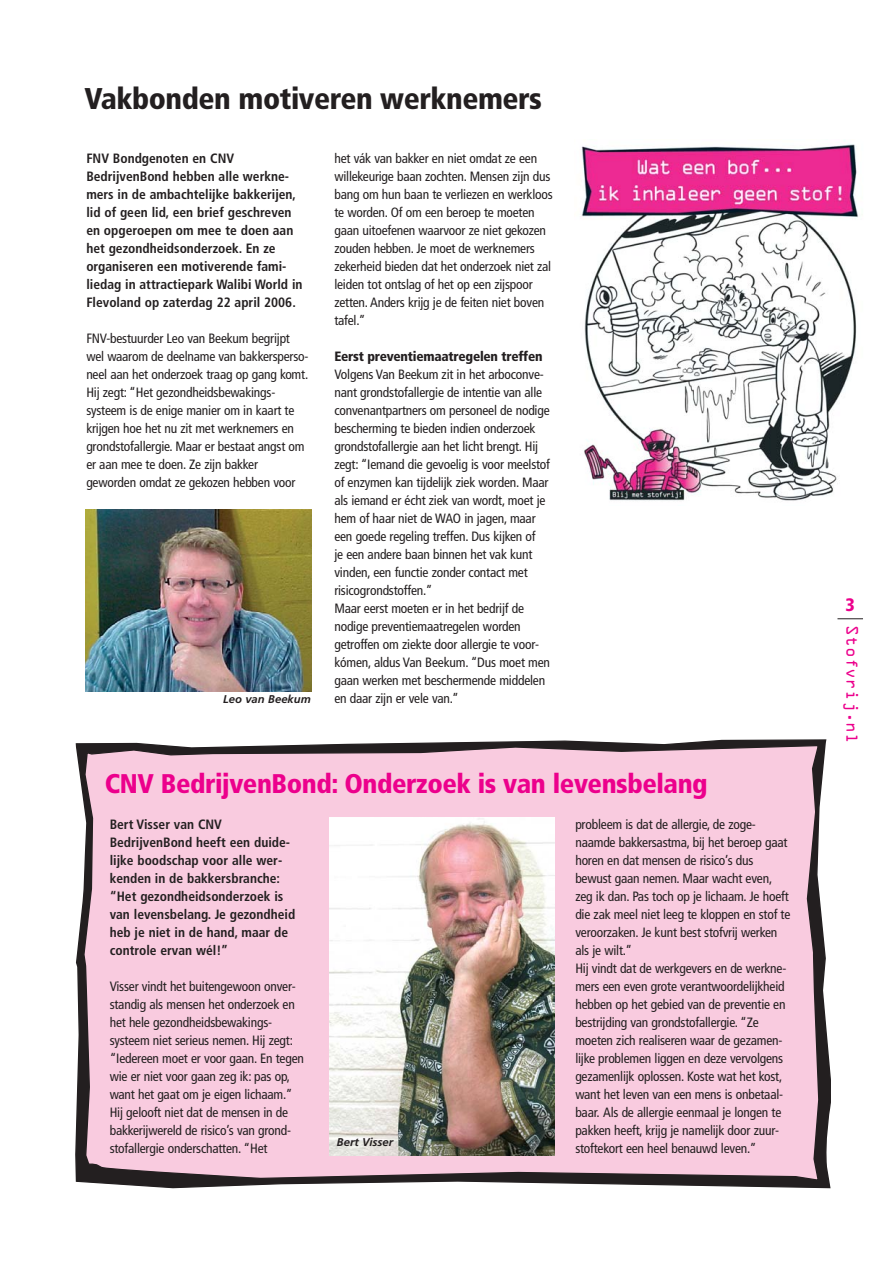
<style>
.page{position:relative;width:893px;height:1263px;background:#fff}
.page>*{position:absolute;margin:0;border:0;box-sizing:border-box;transform-origin:0 0}
.t1{font:900 condensed 30px "Frutiger";letter-spacing:-.015em;color:#231f20}
.t2{font:900 condensed 27px "Frutiger";letter-spacing:-.015em;color:#ec008c}
.t3{font:900 condensed 18px "Frutiger";color:#ec008c}
.t4{font:15px "OCRA";color:#ec008c}
.t5{font:condensed 13.5px/18px "Frutiger";letter-spacing:-.015em;color:#231f20}
.t6{font:700 condensed 13.5px/18px "Frutiger";color:#231f20}
.t7{font:900 condensed 13.5px "Frutiger";letter-spacing:-.015em;color:#231f20}
.t8{font:italic 700 11.25px "Frutiger";color:#231f20}
</style>
<div class="page">
<svg style="left:837px;top:618px;width:26px;height:1px"></svg>
<svg style="left:75px;top:739px;width:756px;height:449px"></svg>
<svg style="left:82px;top:744px;width:738px;height:438px;background:#eabfd2"></svg>
<img style="left:581px;top:140px;width:277px;height:361px">
<img style="left:85px;top:509px;width:227px;height:182px">
<img style="left:329px;top:818px;width:226px;height:337px">
<h1 class="t1" style="left:85px;top:86px;width:459px">Vakbonden motiveren werknemers</h1>
<p class="t6" style="left:86px;top:150px;width:218px">FNV Bondgenoten en CNV BedrijvenBond hebben alle werkne&shy;mers in de ambachtelijke bakkerijen, lid of geen lid, een brief geschreven en opgeroepen om mee te doen aan het gezondheidsonderzoek. En ze organiseren een motiverende fami&shy;liedag in attractiepark Walibi World in Flevoland op zaterdag 22 april 2006.</p>
<p class="t5" style="left:86px;top:330px;width:224px">FNV-bestuurder Leo van Beekum begrijpt wel waarom de deelname van bakkersperso&shy;neel aan het onderzoek traag op gang komt.<br>Hij zegt: “Het gezondheidsbewakings&shy;systeem is de enige manier om in kaart te krijgen hoe het nu zit met werknemers en grondstofallergie. Maar er bestaat angst om er aan mee te doen. Ze zijn bakker geworden omdat ze gekozen hebben voor</p>
<p class="t8" style="left:223px;top:695px;width:89px">Leo van Beekum</p>
<p class="t5" style="left:334px;top:150px;width:220px">het vák van bakker en niet omdat ze een willekeurige baan zochten. Mensen zijn dus bang om hun baan te verliezen en werkloos te worden. Of om een beroep te moeten gaan uitoefenen waarvoor ze niet gekozen zouden hebben. Je moet de werknemers zekerheid bieden dat het onderzoek niet zal leiden tot ontslag of het op een zijspoor zetten. Anders krijg je de feiten niet boven tafel.”</p>
<p class="t7" style="left:334px;top:351px;width:210px">Eerst preventiemaatregelen treffen</p>
<p class="t5" style="left:334px;top:366px;width:217px">Volgens Van Beekum zit in het arboconve&shy;nant grondstofallergie de intentie van alle convenantpartners om personeel de nodige bescherming te bieden indien onderzoek grondstofallergie aan het licht brengt. Hij zegt: “Iemand die gevoelig is voor meelstof of enzymen kan tijdelijk ziek worden. Maar als iemand er écht ziek van wordt, moet je hem of haar niet de WAO in jagen, maar een goede regeling treffen. Dus kijken of<br>je een andere baan binnen het vak kunt vinden, een functie zonder contact met risicogrondstoffen.”<br>Maar eerst moeten er in het bedrijf de nodige preventiemaatregelen worden getroffen om ziekte door allergie te voor&shy;kómen, aldus Van Beekum. “Dus moet men gaan werken met beschermende middelen en daar zijn er vele van.”</p>
<h2 class="t2" style="left:105px;top:772px;width:604px">CNV BedrijvenBond: Onderzoek is van levensbelang</h2>
<p class="t6" style="left:110px;top:816px;width:187px">Bert Visser van CNV<br>BedrijvenBond heeft een duide&shy;lijke boodschap voor alle wer&shy;kenden in de bakkersbranche: “Het gezondheidsonderzoek is van levensbelang. Je gezondheid heb je niet in de hand, maar de controle ervan wél!”</p>
<p class="t5" style="left:110px;top:978px;width:196px">Visser vindt het buitengewoon onver&shy;standig als mensen het onderzoek en het hele gezondheidsbewakings&shy;systeem niet serieus nemen. Hij zegt: “Iedereen moet er voor gaan. En tegen wie er niet voor gaan zeg ik: pas op, want het gaat om je eigen lichaam.” Hij gelooft niet dat de mensen in de bakkerijwereld de risico’s van grond&shy;stofallergie onderschatten. “Het</p>
<p class="t8" style="left:337px;top:1137px;width:58px">Bert Visser</p>
<p class="t5" style="left:575px;top:816px;width:217px">probleem is dat de allergie, de zoge&shy;naamde bakkersastma, bij het beroep gaat horen en dat mensen de risico’s dus bewust gaan nemen. Maar wacht even, zeg ik dan. Pas toch op je lichaam. Je hoeft die zak meel niet leeg te kloppen en stof te veroorzaken. Je kunt best stofvrij werken als je wilt.”<br>Hij vindt dat de werkgevers en de werkne&shy;mers een even grote verantwoordelijkheid hebben op het gebied van de preventie en bestrijding van grondstofallergie. “Ze moeten zich realiseren waar de gezamen&shy;lijke problemen liggen en deze vervolgens gezamenlijk oplossen. Koste wat het kost, want het leven van een mens is onbetaal&shy;baar. Als de allergie eenmaal je longen te pakken heeft, krijg je namelijk door zuur&shy;stoftekort een heel benauwd leven.”</p>
<h3 class="t3" style="left:846px;top:597px;width:11px">3</h3>
<p class="t4" style="left:857px;top:625px;width:120px;rotate:90deg">Stofvrij.nl</p>
</div>
